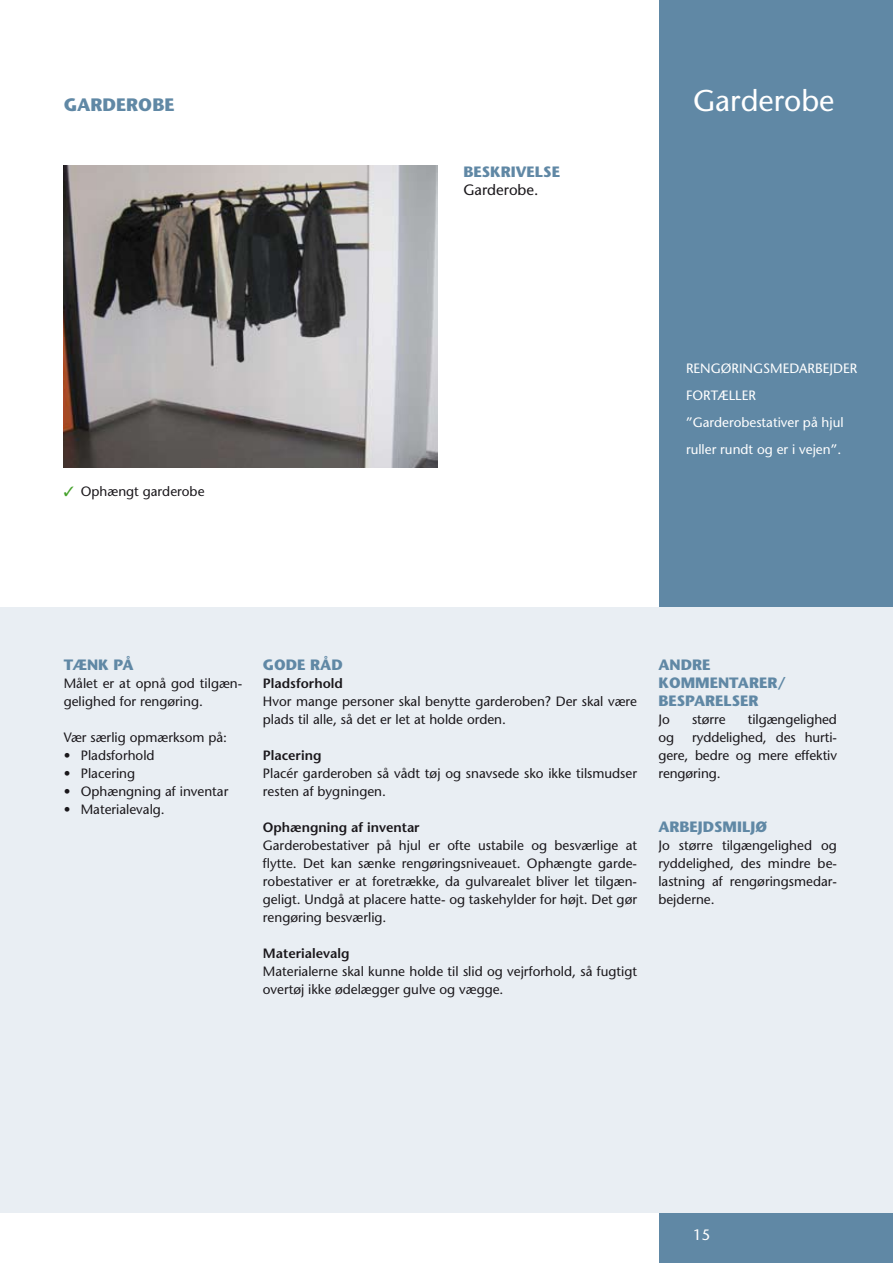
<style>
.page{position:relative;width:893px;height:1263px;background:#fff}
.page>*{position:absolute;margin:0;border:0;box-sizing:border-box;transform-origin:0 0}
.t1{font:500 30px "Stone Sans Std";color:#fff}
.t2{font:700 18px "Stone Sans Std";color:#6088a5}
.t3{font:700 15px/18px "Stone Sans Std";color:#6088a5}
.t4{font:500 15px "Stone Sans Std";color:#1a171b}
.t5{font:500 15px "Stone Sans Std";color:#fff}
.t6{font:500 13.5px/18px "Stone Sans Std";color:#1a171b}
.t7{font:500 13.5px/27px "Stone Sans Std";color:#fff}
.t8{font:600 13.5px "Stone Sans Std";color:#1a171b}
.s1{color:#45a12b}
</style>
<div class="page">
<div style="left:659px;top:0;width:234px;height:608px;background:#6088a5"></div>
<img style="left:64px;top:166px;width:373px;height:302px">
<div style="left:659px;top:1213px;width:234px;height:50px;background:#6088a5"></div>
<div style="left:0;top:607px;width:893px;height:605px;background:#e9eef3"></div>
<h2 class="t2" style="left:64px;top:94px;width:112px">GARDEROBE</h2>
<p class="t3" style="left:463px;top:163px;width:21px">BESKR</p>
<p class="t3" style="left:511px;top:163px;width:25px">IVELSE</p>
<p class="t4" style="left:463px;top:181px;width:76px">Garderobe.</p>
<h1 class="t1" style="left:693px;top:83px;width:143px">Garderobe</h1>
<p class="t6" style="left:64px;top:482px;width:142px"><span class="s1">✓</span> Ophængt garderobe</p>
<p class="t7" style="left:686px;top:355px;width:173px">RENGØRINGSMEDARBEJDER<br>FORTÆLLER ”Garderobestativer på hjul ruller rundt og er i vejen”.</p>
<p class="t3" style="left:64px;top:656px;width:61px">TÆNK PÅ</p>
<p class="t6" style="left:64px;top:674px;width:180px">Målet er at opnå god tilgæn&shy;gelighed for rengøring.</p>
<p class="t6" style="left:64px;top:728px;width:165px">Vær særlig opmærksom på:</p>
<p class="t6" style="left:64px;top:746px;width:92px">• Pladsforhold</p>
<p class="t6" style="left:64px;top:764px;width:73px">• Placering</p>
<p class="t6" style="left:64px;top:782px;width:166px">• Ophængning af inventar</p>
<p class="t6" style="left:64px;top:800px;width:102px">• Materialevalg.</p>
<p class="t3" style="left:263px;top:656px;width:12px">GODE</p>
<p class="t3" style="left:310px;top:656px;width:12px">RÅD</p>
<p class="t8" style="left:263px;top:675px;width:81px">Pladsforhold</p>
<p class="t6" style="left:263px;top:692px;width:376px">Hvor mange personer skal benytte garderoben? Der skal være plads til alle, så det er let at holde orden.</p>
<p class="t8" style="left:263px;top:747px;width:60px">Placering</p>
<p class="t6" style="left:263px;top:764px;width:376px">Placér garderoben så vådt tøj og snavsede sko ikke tilsmudser resten af bygningen.</p>
<p class="t8" style="left:263px;top:819px;width:158px">Ophængning af inventar</p>
<p class="t6" style="left:263px;top:836px;width:376px;text-align:justify">Garderobestativer på hjul er ofte ustabile og besværlige at flytte. Det kan sænke rengøringsniveauet. Ophængte garde&shy;robestativer er at foretrække, da gulvarealet bliver let tilgæn&shy;geligt. Undgå at placere hatte- og taskehylder for højt. Det gør rengøring besværlig.</p>
<p class="t8" style="left:263px;top:945px;width:88px">Materialevalg</p>
<p class="t6" style="left:263px;top:962px;width:376px">Materialerne skal kunne holde til slid og vejrforhold, så fugtigt overtøj ikke ødelægger gulve og vægge.</p>
<p class="t3" style="left:658px;top:656px;width:12px">ANDRE<br>KOMMENTARER</p>
<p class="t3" style="left:777px;top:674px;width:10px">/</p>
<p class="t3" style="left:658px;top:692px;width:20px">BESPARELSER</p>
<p class="t6" style="left:658px;top:710px;width:13px">Jo</p>
<p class="t6" style="left:692px;top:710px;width:35px">større</p>
<p class="t6" style="left:748px;top:710px;width:91px">tilgængelighed</p>
<p class="t6" style="left:658px;top:728px;width:17px">og</p>
<p class="t6" style="left:658px;top:728px;width:180px;text-align:justify;text-indent:34px">ryddelighed, des hurti&shy;gere, bedre og mere effektiv rengøring.</p>
<p class="t3" style="left:658px;top:818px;width:57px">ARBEJDSM</p>
<p class="t3" style="left:737px;top:818px;width:31px">ILJØ</p>
<p class="t6" style="left:658px;top:836px;width:180px;text-align:justify">Jo større tilgængelighed og ryddelighed, des mindre be&shy;lastning af rengøringsmedar&shy;bejderne.</p>
<p class="t5" style="left:693px;top:1226px;width:19px">15</p>
</div>
